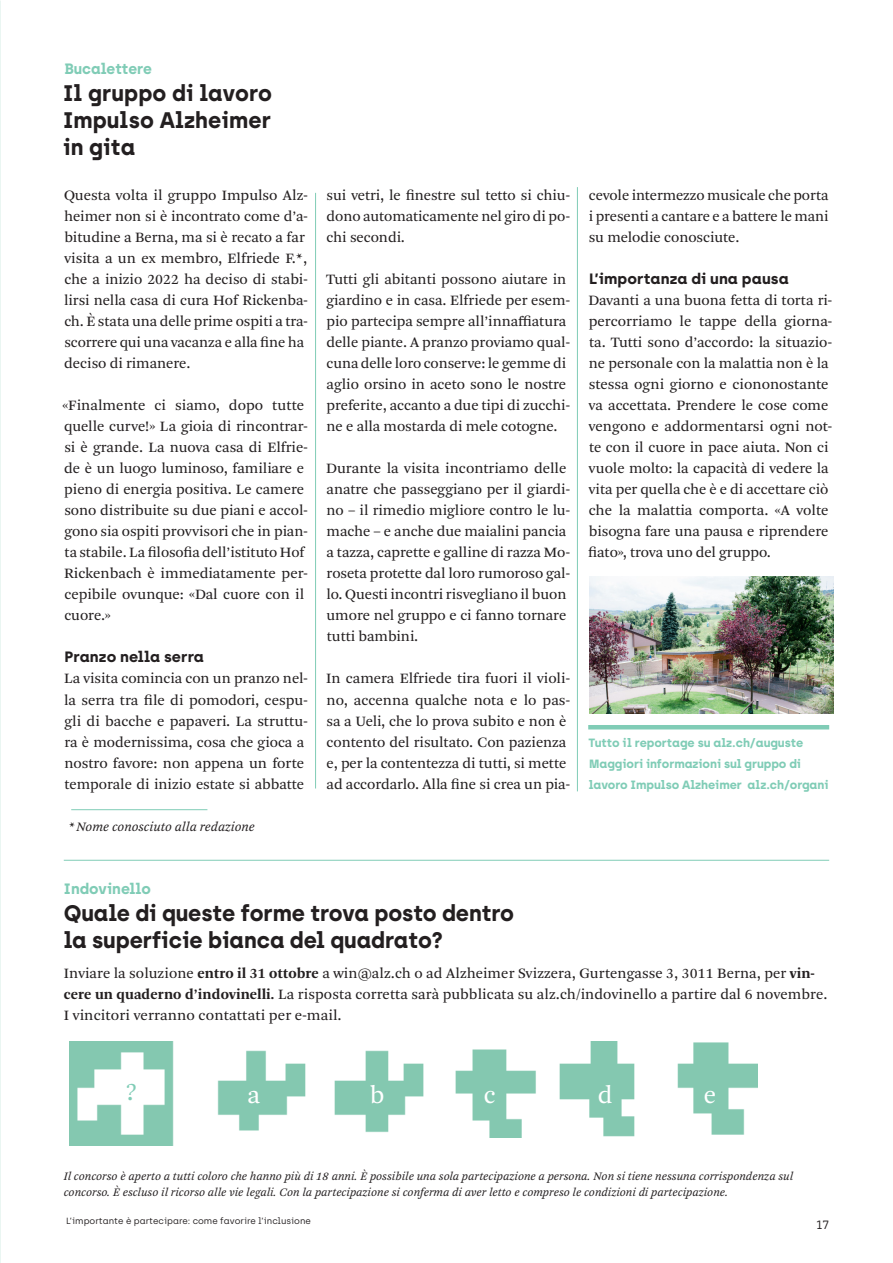
<style>
.page{position:relative;width:893px;height:1263px;background:#fff}
.page>*{position:absolute;margin:0;border:0;box-sizing:border-box;transform-origin:0 0}
.Copy_ohne_Einzug{font:25.5px "Arnhem Pro Blond";color:#fff}
.Copy_ohne_Einzug-2{font:25.5px "Arnhem Pro Blond";color:#80ccb6}
.Titel_klein{font:700 22.5px/27px "Archia";letter-spacing:-.005em;color:#231f20;text-align:justify}
.Copy_ohne_Einzug-3{font:15px/21px "Arnhem Pro Blond";letter-spacing:-.005em;color:#231f20}
.Copy_ohne_Einzug-4{font:700 15px "Archia";letter-spacing:.005em;color:#231f20}
.Inhalt_Rubrik{font:700 15px "Archia";color:#80ccb6}
.t1{font:italic 13.5px "Arnhem Pro Blond";color:#231f20}
.Inhalt_Rubrik-2{font:italic 12px/15.8px "Arnhem Pro Blond";color:#231f20}
.Bildlegende{font:700 12px/21px "Archia";letter-spacing:-.005em;color:#80ccb6}
.t2{font:12px "Archia";color:#231f20}
.t3{font:9px "Archia";color:#231f20}
.s1{font-family:"Arnhem Pro";font-weight:700}
</style>
<div class="page">
<hr style="left:315px;top:193px;width:1px;height:595px;background:#80ccb6">
<hr style="left:588px;top:725px;width:241px;height:4px;background:#80ccb6">
<hr style="left:577px;top:187px;width:1px;height:604px;background:#80ccb6">
<hr style="left:64px;top:860px;width:765px;height:1px;background:#80ccb6">
<img style="left:69px;top:1042px;width:689px;height:103px">
<hr style="left:71px;top:809px;width:136px;height:1px;background:#80ccb6">
<img style="left:590px;top:577px;width:243px;height:136px">
<p class="Inhalt_Rubrik" style="left:64px;top:60px;width:89px">Bucalettere</p>
<p class="Titel_klein" style="left:63px;top:80px;width:211px">Il gruppo di lavoro Impulso Alzheimer in gita</p>
<p class="Copy_ohne_Einzug-3" style="left:64px;top:185px;width:245px">Questa volta il gruppo Impulso Alz&shy;heimer non si è incontrato come d’a&shy;bitudine a Berna, ma si è recato a far visita a un ex membro, Elfriede F.*, che a inizio 2022 ha deciso di stabi&shy;lirsi nella casa di cura Hof Rickenba&shy;ch. È stata una delle prime ospiti a tra&shy;scorrere qui una vacanza e alla fine ha deciso di rimanere.</p>
<p class="Copy_ohne_Einzug-3" style="left:62px;top:395px;width:247px">«Finalmente ci siamo, dopo tutte quelle curve!» La gioia di rincontrar&shy;si è grande. La nuova casa di Elfrie&shy;de è un luogo luminoso, familiare e pieno di energia positiva. Le camere sono distribuite su due piani e accol&shy;gono sia ospiti provvisori che in pian&shy;ta stabile. La filosofia dell’istituto Hof Rickenbach è immediatamente per&shy;cepibile ovunque: «Dal cuore con il cuore.»</p>
<p class="Copy_ohne_Einzug-4" style="left:65px;top:648px;width:141px">Pranzo nella serra</p>
<p class="Copy_ohne_Einzug-3" style="left:64px;top:668px;width:245px">La visita comincia con un pranzo nel&shy;la serra tra file di pomodori, cespu&shy;gli di bacche e papaveri. La struttu&shy;ra è modernissima, cosa che gioca a nostro favore: non appena un forte temporale di inizio estate si abbatte</p>
<p class="t1" style="left:68px;top:817px;width:188px">* Nome conosciuto alla redazione</p>
<p class="Copy_ohne_Einzug-3" style="left:327px;top:185px;width:245px;text-align:justify">sui vetri, le finestre sul tetto si chiu&shy;dono automaticamente nel giro di po&shy;chi secondi.</p>
<p class="Copy_ohne_Einzug-3" style="left:326px;top:269px;width:245px">Tutti gli abitanti possono aiutare in giardino e in casa. Elfriede per esem&shy;pio partecipa sempre all’innaffiatura delle piante. A pranzo proviamo qual&shy;cuna delle loro conserve: le gemme di aglio orsino in aceto sono le nostre preferite, accanto a due tipi di zucchi&shy;ne e alla mostarda di mele cotogne.</p>
<p class="Copy_ohne_Einzug-3" style="left:326px;top:458px;width:245px">Durante la visita incontriamo delle anatre che passeggiano per il giardi&shy;no – il rimedio migliore contro le lu&shy;mache – e anche due maialini pancia a tazza, caprette e galline di razza Mo&shy;roseta protette dal loro rumoroso gal&shy;lo. Questi incontri risvegliano il buon umore nel gruppo e ci fanno tornare tutti bambini.</p>
<p class="Copy_ohne_Einzug-3" style="left:326px;top:668px;width:245px">In camera Elfriede tira fuori il violi&shy;no, accenna qualche nota e lo pas&shy;sa a Ueli, che lo prova subito e non è contento del risultato. Con pazienza e, per la contentezza di tutti, si mette ad accordarlo. Alla fine si crea un pia-</p>
<p class="Copy_ohne_Einzug-3" style="left:589px;top:185px;width:241px;text-align:justify">cevole intermezzo musicale che porta i presenti a cantare e a battere le mani su melodie conosciute.</p>
<p class="Copy_ohne_Einzug-4" style="left:589px;top:270px;width:201px">L’importanza di una pausa</p>
<p class="Copy_ohne_Einzug-3" style="left:588px;top:290px;width:245px">Davanti a una buona fetta di torta ri&shy;percorriamo le tappe della giorna&shy;ta. Tutti sono d’accordo: la situazio&shy;ne personale con la malattia non è la stessa ogni giorno e ciononostante va accettata. Prendere le cose come vengono e addormentarsi ogni not&shy;te con il cuore in pace aiuta. Non ci vuole molto: la capacità di vedere la vita per quella che è e di accettare ciò che la malattia comporta. «A volte bisogna fare una pausa e riprendere fiato», trova uno del gruppo.</p>
<p class="Bildlegende" style="left:588px;top:731px;width:242px">Tutto il reportage su alz.ch/auguste<br>Maggiori informazioni sul gruppo di lavoro Impulso Alzheimer alz.ch/organi</p>
<p class="Inhalt_Rubrik" style="left:64px;top:879px;width:88px">Indovinello</p>
<p class="Titel_klein" style="left:64px;top:899px;width:452px">Quale di queste forme trova posto dentro la superficie bianca del quadrato?</p>
<p class="Copy_ohne_Einzug-3" style="left:64px;top:962px;width:765px">Inviare la soluzione <span class="s1">entro il 31 ottobre</span> a win@alz.ch o ad Alzheimer Svizzera, Gurtengasse 3, 3011 Berna, per <span class="s1">vin&shy;cere un quaderno d’indovinelli.</span> La risposta corretta sarà pubblicata su alz.ch/indovinello a partire dal 6 novembre.<br>I vincitori verranno contattati per e-mail.</p>
<p class="Copy_ohne_Einzug-2" style="left:125px;top:1075px;width:13px">?</p>
<p class="Copy_ohne_Einzug" style="left:247px;top:1079px;width:14px">a</p>
<p class="Copy_ohne_Einzug" style="left:370px;top:1079px;width:16px">b</p>
<p class="Copy_ohne_Einzug" style="left:484px;top:1079px;width:13px">c</p>
<p class="Copy_ohne_Einzug" style="left:598px;top:1079px;width:16px">d</p>
<p class="Copy_ohne_Einzug" style="left:704px;top:1079px;width:14px">e</p>
<p class="Inhalt_Rubrik-2" style="left:64px;top:1169px;width:731px">Il concorso è aperto a tutti coloro che hanno più di 18 anni. È possibile una sola partecipazione a persona. Non si tiene nessuna corrispondenza sul concorso. È escluso il ricorso alle vie legali. Con la partecipazione si conferma di aver letto e compreso le condizioni di partecipazione.</p>
<p class="t3" style="left:66px;top:1215px;width:246px">L’importante è partecipare: come favorire l’inclusione</p>
<p class="t2" style="left:816px;top:1218px;width:14px">17</p>
</div>
